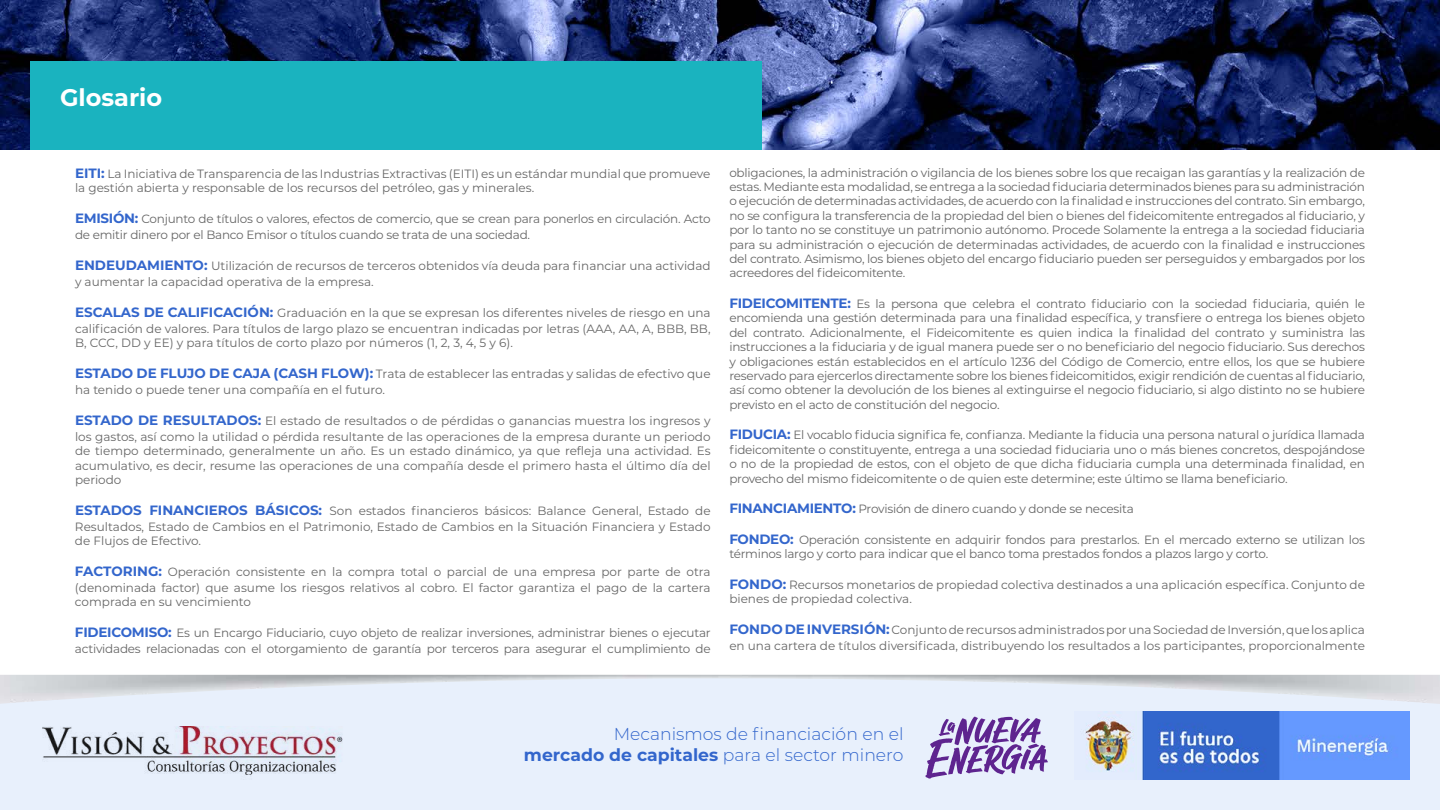
<style>
.page{position:relative;width:1440px;height:810px;background:#fff}
.page>*{position:absolute;margin:0;border:0;box-sizing:border-box;transform-origin:0 0}
.t1{font:700 24px "Montserrat";color:#fff}
.t2{font:300 17.25px/20.7px "Montserrat";color:#36c;text-align:right}
.t3{font:12px/14.4px "Montserrat";color:#666}
.t4{font:12px/16.2px "Montserrat";letter-spacing:-.02em;color:#666}
.s1{font-weight:700;font-size:13.5px;color:#36c}
.s2{font-weight:700}
</style>
<div class="page">
<div style="left:0;top:675px;width:1440px;height:135px;background:#e8f0fc"></div>
<img style="left:1085px;top:712px;width:325px;height:68px">
<img style="left:42px;top:726px;width:301px;height:50px">
<img style="left:0;top:0;width:1440px;height:150px">
<svg style="left:925px;top:717px;width:123px;height:62px"></svg>
<div style="left:30px;top:62px;width:731px;height:88px;background:#1ab3bf"></div>
<h1 class="t1" style="left:60px;top:80px;width:104px">Glosario</h1>
<p class="t3" style="left:75px;top:166px;width:637px"><span class="s1">EITI:</span> La Iniciativa de Transparencia de las Industrias Extractivas (EITI) es un estándar mundial que promueve la gestión abierta y responsable de los recursos del petróleo, gas y minerales.</p>
<p class="t4" style="left:75px;top:210px;width:637px"><span class="s1">EMISIÓN:</span> Conjunto de títulos o valores, efectos de comercio, que se crean para ponerlos en circulación. Acto de emitir dinero por el Banco Emisor o títulos cuando se trata de una sociedad.</p>
<p class="t3" style="left:75px;top:257px;width:637px;line-height:16.2px"><span class="s1">ENDEUDAMIENTO:</span> Utilización de recursos de terceros obtenidos vía deuda para financiar una actividad y aumentar la capacidad operativa de la empresa.</p>
<p class="t3" style="left:75px;top:304px;width:637px;line-height:16.2px"><span class="s1">ESCALAS DE CALIFICACIÓN:</span> Graduación en la que se expresan los diferentes niveles de riesgo en una calificación de valores. Para títulos de largo plazo se encuentran indicadas por letras (AAA, AA, A, BBB, BB,</p>
<p class="t3" style="left:75px;top:335px;width:440px">B, CCC, DD y EE) y para títulos de corto plazo por números (1, 2, 3, 4, 5 y 6).</p>
<p class="t3" style="left:75px;top:365px;width:637px;line-height:16.2px"><span class="s1">ESTADO DE FLUJO DE CAJA (CASH FLOW):</span> Trata de establecer las entradas y salidas de efectivo que ha tenido o puede tener una compañía en el futuro.</p>
<p class="t3" style="left:75px;top:412px;width:637px;line-height:16.2px"><span class="s1">ESTADO DE RESULTADOS:</span> El estado de resultados o de pérdidas o ganancias muestra los ingresos y los gastos, así como la utilidad o pérdida resultante de las operaciones de la empresa durante un periodo</p>
<p class="t3" style="left:75px;top:443px;width:637px;text-align:justify">de tiempo determinado, generalmente un año. Es un estado dinámico, ya que refleja una actividad. Es acumulativo, es decir, resume las operaciones de una compañía desde el primero hasta el último día del periodo</p>
<p class="t3" style="left:75px;top:502px;width:637px;line-height:16.2px"><span class="s1">ESTADOS FINANCIEROS BÁSICOS:</span> Son estados financieros básicos: Balance General, Estado de<br>Resultados, Estado de Cambios en el Patrimonio, Estado de Cambios en la Situación Financiera y Estado</p>
<p class="t3" style="left:75px;top:533px;width:128px">de Flujos de Efectivo.</p>
<p class="t3" style="left:75px;top:563px;width:637px;line-height:16.2px"><span class="s1">FACTORING:</span> Operación consistente en la compra total o parcial de una empresa por parte de otra (denominada factor) que asume los riesgos relativos al cobro. El factor garantiza el pago de la cartera</p>
<p class="t3" style="left:75px;top:595px;width:178px">comprada en su vencimiento</p>
<p class="t4" style="left:75px;top:624px;width:637px"><span class="s1">FIDEICOMISO:</span> Es un Encargo Fiduciario, cuyo objeto de realizar inversiones, administrar bienes o ejecutar actividades relacionadas con el otorgamiento de garantía por terceros para asegurar el cumplimiento de</p>
<p class="t3" style="left:729px;top:165px;width:637px;text-align:justify">obligaciones, la administración o vigilancia de los bienes sobre los que recaigan las garantías y la realización de estas. Mediante esta modalidad, se entrega a la sociedad fiduciaria determinados bienes para su administración o ejecución de determinadas actividades, de acuerdo con la finalidad e instrucciones del contrato. Sin embargo, no se configura la transferencia de la propiedad del bien o bienes del fideicomitente entregados al fiduciario, y por lo tanto no se constituye un patrimonio autónomo. Procede Solamente la entrega a la sociedad fiduciaria para su administración o ejecución de determinadas actividades, de acuerdo con la finalidad e instrucciones del contrato. Asimismo, los bienes objeto del encargo fiduciario pueden ser perseguidos y embargados por los acreedores del fideicomitente.</p>
<p class="t3" style="left:729px;top:296px;width:637px;text-align:justify"><span class="s1">FIDEICOMITENTE:</span> Es la persona que celebra el contrato fiduciario con la sociedad fiduciaria, quién le encomienda una gestión determinada para una finalidad específica, y transfiere o entrega los bienes objeto del contrato. Adicionalmente, el Fideicomitente es quien indica la finalidad del contrato y suministra las instrucciones a la fiduciaria y de igual manera puede ser o no beneficiario del negocio fiduciario. Sus derechos y obligaciones están establecidos en el artículo 1236 del Código de Comercio, entre ellos, los que se hubiere reservado para ejercerlos directamente sobre los bienes fideicomitidos, exigir rendición de cuentas al fiduciario, así como obtener la devolución de los bienes al extinguirse el negocio fiduciario, si algo distinto no se hubiere previsto en el acto de constitución del negocio.</p>
<p class="t3" style="left:729px;top:428px;width:637px;text-align:justify"><span class="s1">FIDUCIA:</span> El vocablo fiducia significa fe, confianza. Mediante la fiducia una persona natural o jurídica llamada fideicomitente o constituyente, entrega a una sociedad fiduciaria uno o más bienes concretos, despojándose o no de la propiedad de estos, con el objeto de que dicha fiduciaria cumpla una determinada finalidad, en provecho del mismo fideicomitente o de quien este determine; este último se llama beneficiario.</p>
<p class="t4" style="left:729px;top:500px;width:406px"><span class="s1">FINANCIAMIENTO:</span> Provisión de dinero cuando y donde se necesita</p>
<p class="t4" style="left:729px;top:532px;width:637px;line-height:14.4px"><span class="s1">FONDEO:</span> Operación consistente en adquirir fondos para prestarlos. En el mercado externo se utilizan los términos largo y corto para indicar que el banco toma prestados fondos a plazos largo y corto.</p>
<p class="t3" style="left:729px;top:577px;width:637px"><span class="s1">FONDO:</span> Recursos monetarios de propiedad colectiva destinados a una aplicación específica. Conjunto de bienes de propiedad colectiva.</p>
<p class="t3" style="left:729px;top:621px;width:637px;line-height:16.2px"><span class="s1">FONDO DE INVERSIÓN:</span> Conjunto de recursos administrados por una Sociedad de Inversión, que los aplica en una cartera de títulos diversificada, distribuyendo los resultados a los participantes, proporcionalmente</p>
<h2 class="t2" style="left:524px;top:723px;width:381px">Mecanismos de financiación en el<br><span class="s2">mercado de capitales</span> para el sector minero</h2>
</div>
